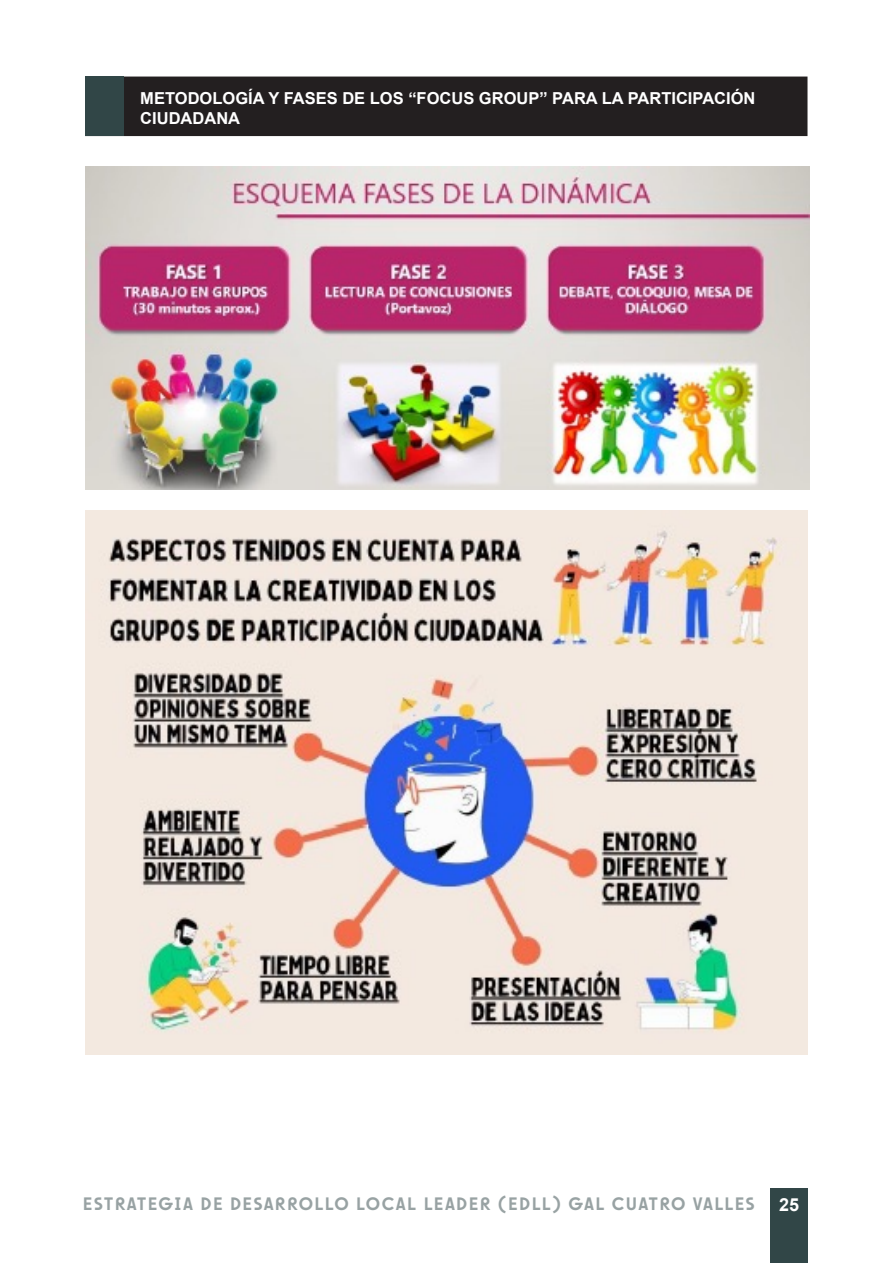
<style>
.page{position:relative;width:893px;height:1263px;background:#fff}
.page>*{position:absolute;margin:0;border:0;box-sizing:border-box;transform-origin:0 0}
.t1{font:500 18px "Sawton Bauhaus";letter-spacing:.07em;color:#98a2a3}
.t2{font:700 18px "Arial";color:#fff}
.t3{font:700 16.5px/19.8px "Arial";color:#fff}
</style>
<div class="page">
<div style="left:770px;top:1189px;width:38px;height:74px;background:#314647"></div>
<img style="left:85px;top:166px;width:724px;height:323px">
<img style="left:85px;top:510px;width:723px;height:544px">
<div style="left:123px;top:77px;width:684px;height:59px;background:#231f20"></div>
<div style="left:85px;top:77px;width:38px;height:59px;background:#314647"></div>
<p class="t3" style="left:140px;top:89px;width:617px">METODOLOGÍA Y FASES DE LOS “FOCUS GROUP” PARA LA PARTICIPACIÓN<br>CIUDADANA</p>
<p class="t1" style="left:83px;top:1193px;width:673px">ESTRATEGIA DE DESARROLLO LOCAL LEADER (EDLL) GAL CUATRO VALLES</p>
<p class="t2" style="left:779px;top:1193px;width:22px">25</p>
</div>
